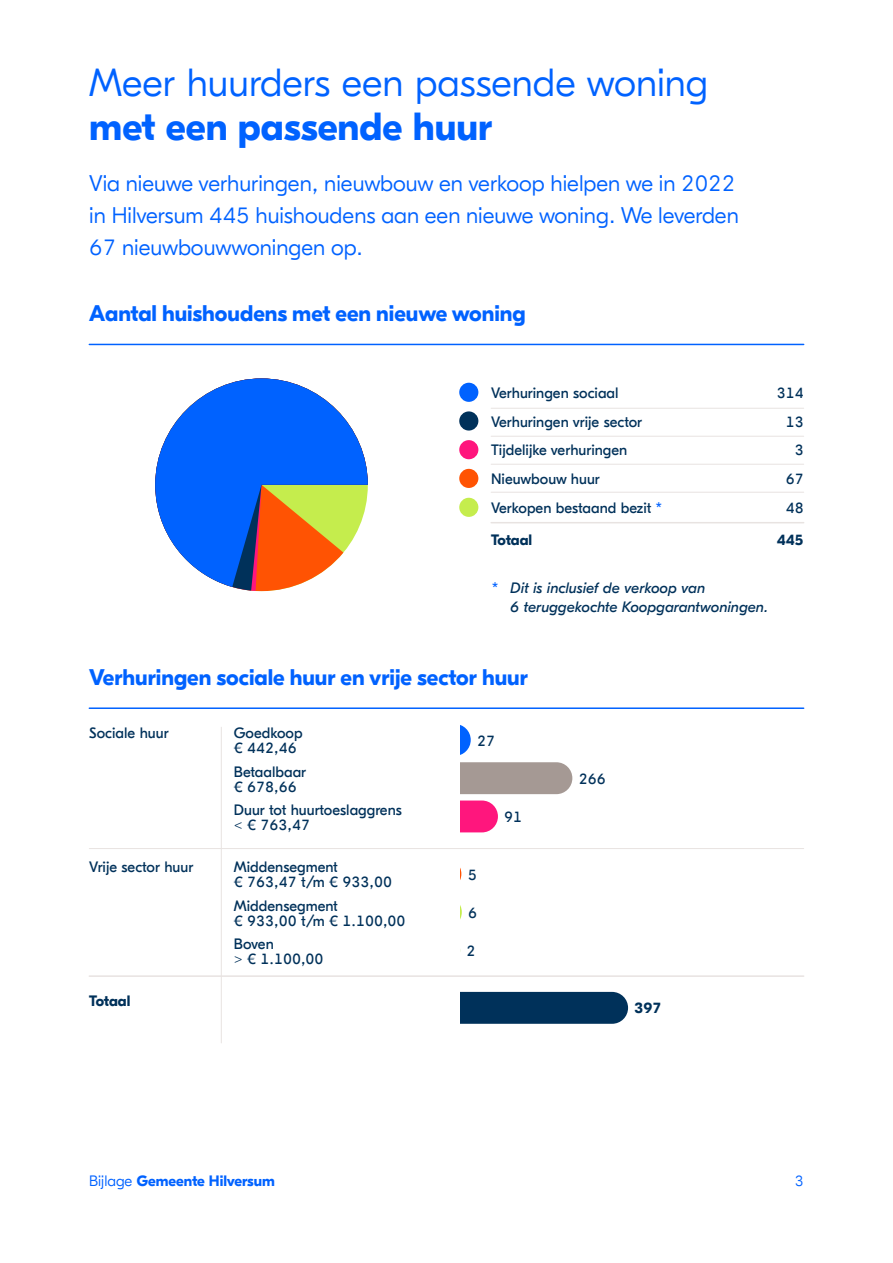
<style>
.page{position:relative;width:893px;height:1263px;background:#fff}
.page>*{position:absolute;margin:0;border:0;box-sizing:border-box;transform-origin:0 0}
.t1{font:300 39px "GT Eesti Display";color:#0062ff}
.t2{font:700 39px "GT Eesti Display";color:#0062ff}
.t3{font:300 22.5px/32px "GT Eesti Display";color:#0062ff}
.t4{font:700 22.5px "GT Eesti Display";color:#0062ff}
.t5{font:15px/15px "GT Eesti Display";color:#00315a}
.t6{font:italic 15px/19.2px "GT Eesti Display";color:#00315a}
.t7{font:700 15px "GT Eesti Display";color:#0062ff}
.t8{font:700 15px "GT Eesti Display";color:#00315a}
.t9{font:300 15px "GT Eesti Display";color:#0062ff}
.s1{color:#0062ff}
.s2{font-weight:300}
</style>
<div class="page">
<svg style="left:460px;top:725px;width:11px;height:30px"></svg>
<div style="left:460px;top:762px;width:112px;height:32px;background:#a59994"></div>
<svg style="left:460px;top:800px;width:38px;height:32px"></svg>
<svg style="left:460px;top:867px;width:1px;height:13px"></svg>
<svg style="left:460px;top:905px;width:2px;height:15px"></svg>
<div style="left:460px;top:992px;width:168px;height:32px;background:#00315a"></div>
<svg style="left:155px;top:378px;width:213px;height:209px"></svg>
<div style="left:459px;top:383px;width:19px;height:19px;background:#0062ff;border-radius:50%"></div>
<div style="left:459px;top:411px;width:19px;height:20px;background:#00315a;border-radius:50%"></div>
<div style="left:459px;top:440px;width:19px;height:19px;background:#ff167d;border-radius:50%"></div>
<div style="left:459px;top:469px;width:19px;height:19px;background:#ff5303;border-radius:50%"></div>
<div style="left:459px;top:498px;width:19px;height:19px;background:#c5ed4d;border-radius:50%"></div>
<hr style="left:491px;top:408px;width:313px;height:1px;background:#e8e3e1">
<hr style="left:491px;top:436px;width:313px;height:1px;background:#e8e3e1">
<hr style="left:491px;top:464px;width:313px;height:1px;background:#e8e3e1">
<hr style="left:491px;top:492px;width:313px;height:1px;background:#e8e3e1">
<hr style="left:491px;top:522px;width:313px;height:1px;background:#e8e3e1">
<hr style="left:89px;top:344px;width:715px;height:1px;background:#0062ff">
<hr style="left:89px;top:707px;width:715px;height:2px;background:#0062ff">
<hr style="left:89px;top:848px;width:715px;height:1px;background:#e8e3e1">
<hr style="left:89px;top:975px;width:715px;height:2px;background:#e8e3e1">
<hr style="left:221px;top:727px;width:1px;height:316px;background:#e8e3e1">
<h1 class="t1" style="left:89px;top:61px;width:620px">Meer huurders een passende woning</h1>
<h1 class="t2" style="left:89px;top:105px;width:405px">met een passende huur</h1>
<h2 class="t3" style="left:89px;top:168px;width:651px">Via nieuwe verhuringen, nieuwbouw en verkoop hielpen we in 2022 in Hilversum 445 huishoudens aan een nieuwe woning. We leverden<br>67 nieuwbouwwoningen op.</h2>
<h2 class="t4" style="left:89px;top:301px;width:438px">Aantal huishoudens met een nieuwe woning</h2>
<p class="t5" style="left:491px;top:386px;width:129px">Verhuringen sociaal</p>
<p class="t5" style="left:777px;top:386px;width:28px">314</p>
<p class="t5" style="left:491px;top:414px;width:153px">Verhuringen vrije sector</p>
<p class="t5" style="left:786px;top:414px;width:19px">13</p>
<p class="t5" style="left:491px;top:443px;width:138px">Tijdelijke verhuringen</p>
<p class="t5" style="left:795px;top:443px;width:10px">3</p>
<p class="t5" style="left:491px;top:472px;width:110px">Nieuwbouw huur</p>
<p class="t5" style="left:786px;top:472px;width:19px">67</p>
<p class="t5" style="left:491px;top:501px;width:172px">Verkopen bestaand bezit <span class="s1">*</span></p>
<p class="t5" style="left:786px;top:501px;width:19px">48</p>
<p class="t8" style="left:491px;top:531px;width:43px">Totaal</p>
<p class="t8" style="left:777px;top:531px;width:28px">445</p>
<p class="t6" style="left:510px;top:579px;width:260px;text-indent:-19px"><span class="s1">*</span> Dit is inclusief de verkoop van<br>6 teruggekochte Koopgarantwoningen.</p>
<h2 class="t4" style="left:89px;top:664px;width:440px">Verhuringen sociale huur en vrije sector huur</h2>
<p class="t5" style="left:234px;top:726px;width:70px">Goedkoop € 442,46</p>
<p class="t5" style="left:89px;top:726px;width:81px">Sociale huur</p>
<p class="t5" style="left:477px;top:733px;width:19px">27</p>
<p class="t5" style="left:89px;top:860px;width:106px">Vrije sector huur</p>
<p class="t8" style="left:89px;top:993px;width:43px">Totaal</p>
<p class="t5" style="left:234px;top:764px;width:74px">Betaalbaar € 678,66</p>
<p class="t5" style="left:234px;top:803px;width:169px">Duur tot huurtoeslaggrens &lt; € 763,47</p>
<p class="t5" style="left:234px;top:860px;width:160px">Middensegment<br>€ 763,47 t/m € 933,00</p>
<p class="t5" style="left:234px;top:898px;width:173px">Middensegment<br>€ 933,00 t/m € 1.100,00</p>
<p class="t5" style="left:234px;top:937px;width:91px">Boven<br>&gt; € 1.100,00</p>
<p class="t5" style="left:468px;top:867px;width:10px">5</p>
<p class="t5" style="left:468px;top:905px;width:10px">6</p>
<p class="t5" style="left:466px;top:944px;width:10px">2</p>
<p class="t5" style="left:504px;top:810px;width:19px">91</p>
<p class="t5" style="left:579px;top:771px;width:28px">266</p>
<p class="t8" style="left:634px;top:1000px;width:28px">397</p>
<p class="t7" style="left:89px;top:1173px;width:187px"><span class="s2">Bijlage</span> Gemeente Hilversum</p>
<p class="t9" style="left:795px;top:1173px;width:10px">3</p>
</div>
